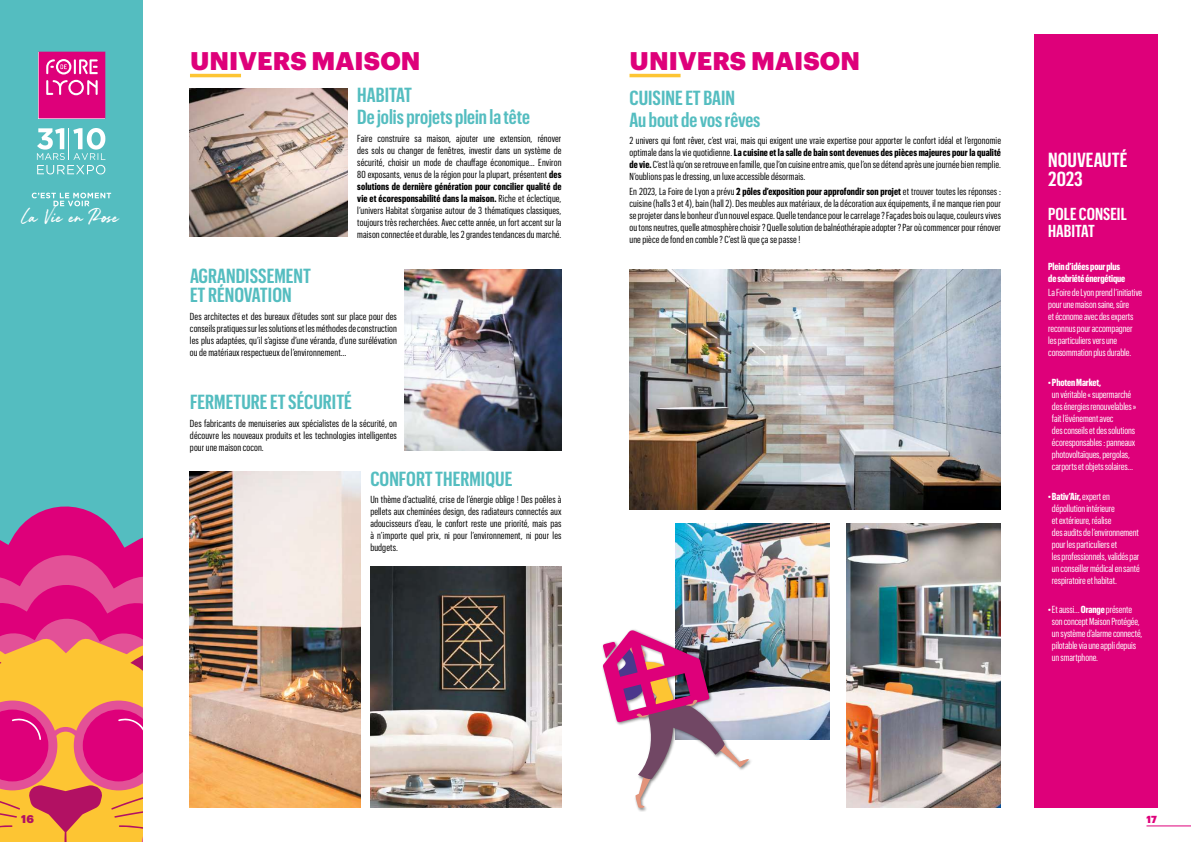
<style>
.page{position:relative;width:1191px;height:842px;background:#fff}
.page>*{position:absolute;margin:0;border:0;box-sizing:border-box;transform-origin:0 0}
.t1{font:900 25px "Graphik";letter-spacing:.005em;color:#de007a}
.t2{font:600 20px/21.8px "Graphik X Cond";color:#54bdc0}
.t3{font:600 20px/19px "Graphik X Cond";color:#fff}
.t4{font:18.4px "Seasoned Dreamer Demo";color:#fff}
.t5{font:600 17px/17px "Graphik X Cond";color:#fff}
.t6{font:900 11px "Graphik";color:#b21163}
.t7{font:10px/12px "Graphik X Cond";letter-spacing:.01em;color:#000;text-align:justify}
.t8{font:10px/12px "Graphik X Cond";letter-spacing:-.01em;color:#fff}
.t9{font:700 10px/12px "Graphik X Cond";letter-spacing:-.01em;color:#fff}
.t10{font:900 10px "Graphik";color:#de007a}
.s1{font-weight:700}
</style>
<div class="page">
<div style="left:0;top:0;width:143px;height:842px;background:#54bdc0"></div>
<svg style="left:0;top:506px;width:143px;height:41px;fill:#de007a"></svg>
<svg style="left:0;top:547px;width:143px;height:31px;background:#df1882"></svg>
<svg style="left:0;top:578px;width:143px;height:264px;background:#e96661"></svg>
<hr style="left:1146px;top:825px;width:45px;height:1px;background:#de007a">
<svg style="left:32px;top:193px;width:79px;height:13px"></svg>
<svg style="left:39px;top:52px;width:66px;height:66px;background:#e2218b"></svg>
<svg style="left:37px;top:128px;width:68px;height:46px"></svg>
<div style="left:1034px;top:34px;width:123px;height:774px;background:#de007a"></div>
<img style="left:190px;top:471px;width:170px;height:337px">
<img style="left:629px;top:269px;width:371px;height:241px">
<img style="left:676px;top:524px;width:154px;height:216px">
<img style="left:846px;top:524px;width:154px;height:284px">
<img style="left:190px;top:88px;width:157px;height:149px">
<img style="left:404px;top:269px;width:157px;height:182px">
<img style="left:371px;top:567px;width:190px;height:241px">
<hr style="left:190px;top:74px;width:51px;height:3px;background:#fdc533">
<hr style="left:629px;top:74px;width:51px;height:3px;background:#fdc533">
<div style="left:601px;top:629px;width:152px;height:183px;background:#000;opacity:.5"></div>
<svg style="left:602px;top:630px;width:146px;height:178px"></svg>
<h3 class="t4" style="left:21px;top:205px;width:99px">La Vie en Rose</h3>
<h1 class="t1" style="left:190px;top:41px;width:232px">UNIVERS MAISON</h1>
<h1 class="t1" style="left:629px;top:41px;width:232px">UNIVERS MAISON</h1>
<h2 class="t2" style="left:357px;top:83px;width:174px">HABITAT<br>De jolis projets plein la tête</h2>
<p class="t7" style="left:357px;top:131px;width:206px">Faire construire sa maison, ajouter une extension, rénover des sols ou changer de fenêtres, investir dans un système de sécurité, choisir un mode de chauffage économique… Environ 80 exposants, venus de la région pour la plupart, présentent <span class="s1">des solutions de dernière génération pour concilier qualité de vie et écoresponsabilité dans la maison.</span> Riche et éclectique, l’univers Habitat s’organise autour de 3 thématiques classiques, toujours très recherchées. Avec cette année, un fort accent sur la maison connectée et durable, les 2 grandes tendances du marché.</p>
<h2 class="t2" style="left:190px;top:265px;width:123px;line-height:19px">AGRANDISSEMENT<br>ET RÉNOVATION</h2>
<p class="t7" style="left:190px;top:310px;width:208px">Des architectes et des bureaux d’études sont sur place pour des conseils pratiques sur les solutions et les méthodes de construction les plus adaptées, qu’il s’agisse d’une véranda, d’une surélévation ou de matériaux respectueux de l’environnement…</p>
<h2 class="t2" style="left:190px;top:390px;width:163px">FERMETURE ET SÉCURITÉ</h2>
<p class="t7" style="left:190px;top:417px;width:208px">Des fabricants de menuiseries aux spécialistes de la sécurité, on découvre les nouveaux produits et les technologies intelligentes pour une maison cocon.</p>
<h2 class="t2" style="left:370px;top:466px;width:143px">CONFORT THERMIQUE</h2>
<p class="t7" style="left:370px;top:493px;width:193px">Un thème d’actualité, crise de l’énergie oblige ! Des poêles à pellets aux cheminées design, des radiateurs connectés aux adoucisseurs d’eau, le confort reste une priorité, mais pas à n’importe quel prix, ni pour l’environnement, ni pour les budgets.</p>
<h2 class="t2" style="left:629px;top:85px;width:132px">CUISINE ET BAIN<br>Au bout de vos rêves</h2>
<p class="t7" style="left:629px;top:134px;width:373px">2 univers qui font rêver, c’est vrai, mais qui exigent une vraie expertise pour apporter le confort idéal et l’ergonomie optimale dans la vie quotidienne. <span class="s1">La cuisine et la salle de bain sont devenues des pièces majeures pour la qualité de vie.</span> C’est là qu’on se retrouve en famille, que l’on cuisine entre amis, que l’on se détend après une journée bien remplie.<br>N’oublions pas le dressing, un luxe accessible désormais.</p>
<p class="t7" style="left:629px;top:185px;width:373px">En 2023, La Foire de Lyon a prévu <span class="s1">2 pôles d’exposition pour approfondir son projet</span> et trouver toutes les réponses : cuisine (halls 3 et 4), bain (hall 2). Des meubles aux matériaux, de la décoration aux équipements, il ne manque rien pour se projeter dans le bonheur d’un nouvel espace. Quelle tendance pour le carrelage ? Façades bois ou laque, couleurs vives ou tons neutres, quelle atmosphère choisir ? Quelle solution de balnéothérapie adopter ? Par où commencer pour rénover une pièce de fond en comble ? C’est là que ça se passe !</p>
<h2 class="t3" style="left:1048px;top:149px;width:81px">NOUVEAUTÉ<br>2023</h2>
<h3 class="t5" style="left:1048px;top:204px;width:80px">POLE CONSEIL<br>HABITAT</h3>
<p class="t9" style="left:1048px;top:259px;width:79px">Plein d’idées pour plus de sobriété énergétique</p>
<p class="t8" style="left:1048px;top:286px;width:96px">La Foire de Lyon prend l’initiative pour une maison saine, sûre<br>et économe avec des experts reconnus pour accompagner les particuliers vers une consommation plus durable.</p>
<p class="t9" style="left:1048px;top:376px;width:55px">• Photen Market,</p>
<p class="t8" style="left:1052px;top:388px;width:86px">un véritable « supermarché des énergies renouvelables » fait l’événement avec<br>des conseils et des solutions écoresponsables : panneaux photovoltaïques, pergolas, carports et objets solaires…</p>
<p class="t8" style="left:1052px;top:489px;width:89px;text-indent:-4px"><span class="s1">• Bativ’Air,</span> expert en dépollution intérieure<br>et extérieure, réalise<br>des audits de l’environnement pour les particuliers et<br>les professionnels, validés par un conseiller médical en santé respiratoire et habitat.</p>
<p class="t8" style="left:1052px;top:603px;width:92px;text-indent:-4px"><span class="s1">•</span> Et aussi… <span class="s1">Orange</span> présente son concept Maison Protégée, un système d’alarme connecté, pilotable via une appli depuis un smartphone.</p>
<p class="t6" style="left:21px;top:810px;width:14px">16</p>
<p class="t10" style="left:1146px;top:812px;width:12px">17</p>
</div>
